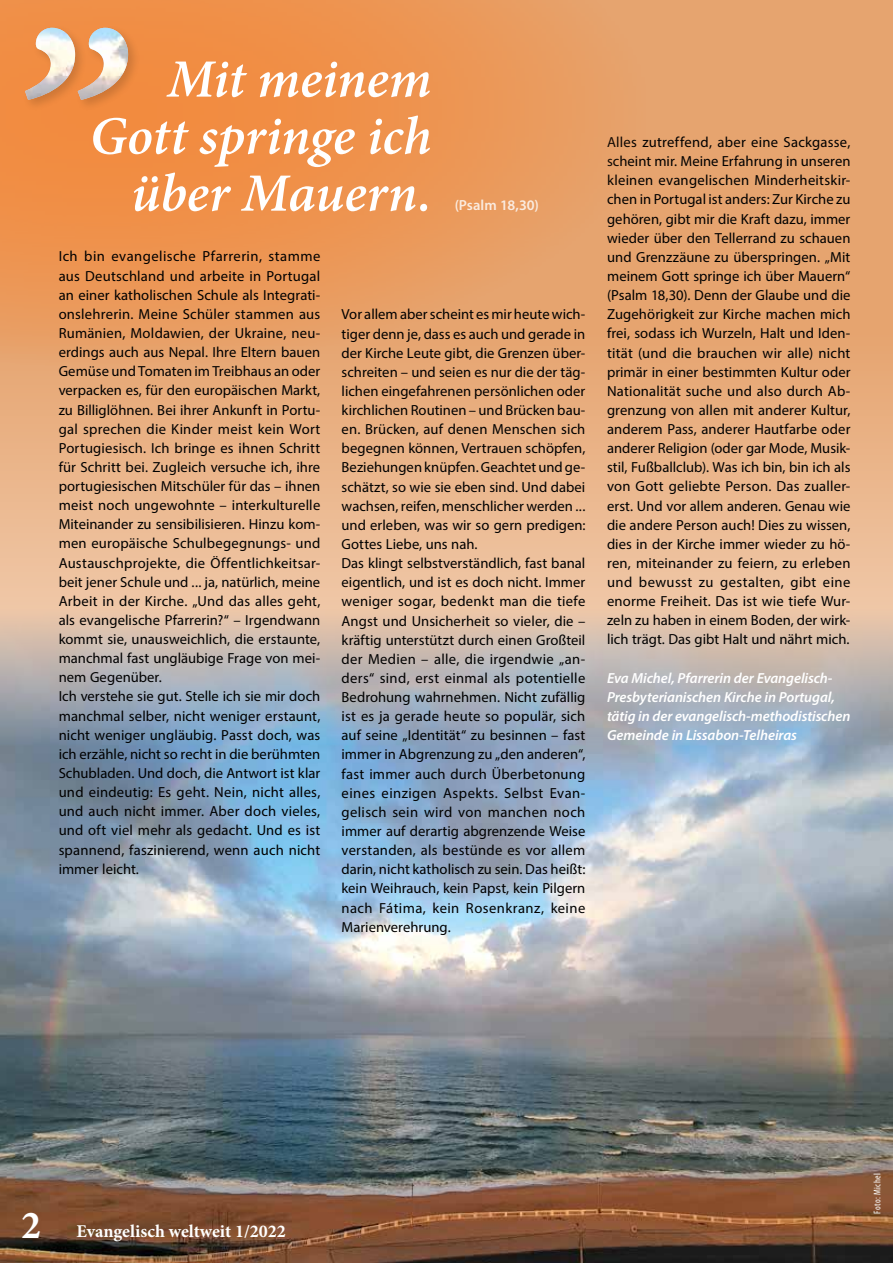
<style>
.page{position:relative;width:893px;height:1263px;background:#fff}
.page>*{position:absolute;margin:0;border:0;box-sizing:border-box;transform-origin:0 0}
.t1{font:italic 600 54px/57px "Minion Pro";letter-spacing:-.005em;color:#fff;text-align:right}
.t2{font:700 18px "Minion Pro";letter-spacing:-.005em;color:#fff}
.t3{font:14.7px/19.2px "Myriad Pro";letter-spacing:.005em;color:#000}
.t4{font:italic 600 14.7px/19.2px "Myriad Pro";letter-spacing:-.005em;color:#fff}
.t5{font:600 14.7px "Myriad Pro";color:#fff}
.t6{font:condensed 9.75px "Myriad Pro";letter-spacing:.035em;color:#fff}
.s1{font-size:39.75px}
</style>
<div class="page">
<svg style="left:0;top:0;width:893px;height:609px;background:#e9b185"></svg>
<img style="left:0;top:609px;width:893px;height:654px">
<hr style="left:892px;top:255px;width:1px;height:364px;background:#e2e3e4">
<svg style="left:0;top:0;width:649px;height:368px;background:#eb9858"></svg>
<div style="left:22px;top:24px;width:118px;height:88px;background:#000;opacity:.15"></div>
<img style="left:25px;top:28px;width:103px;height:72px">
<h1 class="t1" style="left:90px;top:50px;width:343px">Mit meinem<br>Gott springe ich über Mauern.</h1>
<p class="t3" style="left:59px;top:247px;width:263px">Ich bin evangelische Pfarrerin, stamme aus Deutschland und arbeite in Portugal an einer katholischen Schule als Integrati&shy;onslehrerin. Meine Schüler stammen aus Rumänien, Moldawien, der Ukraine, neu&shy;erdings auch aus Nepal. Ihre Eltern bauen Gemüse und Tomaten im Treibhaus an oder verpacken es, für den europäischen Markt, zu Billiglöhnen. Bei ihrer Ankunft in Portu&shy;gal sprechen die Kinder meist kein Wort Portugiesisch. Ich bringe es ihnen Schritt für Schritt bei. Zugleich versuche ich, ihre portugiesischen Mitschüler für das – ihnen meist noch ungewohnte – interkulturelle Miteinander zu sensibilisieren. Hinzu kom&shy;men europäische Schulbegegnungs- und Austauschprojekte, die Öffentlichkeitsar&shy;beit jener Schule und ... ja, natürlich, meine Arbeit in der Kirche. „Und das alles geht, als evangelische Pfarrerin?“ – Irgendwann kommt sie, unausweichlich, die erstaunte, manchmal fast ungläubige Frage von mei&shy;nem Gegenüber.<br>Ich verstehe sie gut. Stelle ich sie mir doch manchmal selber, nicht weniger erstaunt, nicht weniger ungläubig. Passt doch, was ich erzähle, nicht so recht in die berühmten Schubladen. Und doch, die Antwort ist klar und eindeutig: Es geht. Nein, nicht alles, und auch nicht immer. Aber doch vieles, und oft viel mehr als gedacht. Und es ist spannend, faszinierend, wenn auch nicht immer leicht.</p>
<p class="t5" style="left:454px;top:195px;width:86px">(Psalm 18,30)</p>
<p class="t3" style="left:342px;top:305px;width:245px">Vor allem aber scheint es mir heute wich&shy;tiger denn je, dass es auch und gerade in der Kirche Leute gibt, die Grenzen über&shy;schreiten – und seien es nur die der täg&shy;lichen eingefahrenen persönlichen oder kirchlichen Routinen – und Brücken bau&shy;en. Brücken, auf denen Menschen sich begegnen können, Vertrauen schöpfen, Beziehungen knüpfen. Geachtet und ge&shy;schätzt, so wie sie eben sind. Und dabei wachsen, reifen, menschlicher werden ... und erleben, was wir so gern predigen:<br>Gottes Liebe, uns nah.<br>Das klingt selbstverständlich, fast banal eigentlich, und ist es doch nicht. Immer weniger sogar, bedenkt man die tiefe Angst und Unsicherheit so vieler, die – kräftig unterstützt durch einen Großteil der Medien – alle, die irgendwie „an&shy;ders“ sind, erst einmal als potentielle Bedrohung wahrnehmen. Nicht zufällig ist es ja gerade heute so populär, sich auf seine „Identität“ zu besinnen – fast immer in Abgrenzung zu „den anderen“, fast immer auch durch Überbetonung eines einzigen Aspekts. Selbst Evan&shy;gelisch sein wird von manchen noch immer auf derartig abgrenzende Weise verstanden, als bestünde es vor allem darin, nicht katholisch zu sein. Das heißt: kein Weihrauch, kein Papst, kein Pilgern nach Fátima, kein Rosenkranz, keine Marienverehrung.</p>
<p class="t3" style="left:607px;top:132px;width:245px;text-align:justify">Alles zutreffend, aber eine Sackgasse, scheint mir. Meine Erfahrung in unseren kleinen evangelischen Minderheitskir&shy;chen in Portugal ist anders: Zur Kirche zu gehören, gibt mir die Kraft dazu, immer wieder über den Tellerrand zu schauen und Grenzzäune zu überspringen. „Mit meinem Gott springe ich über Mauern“ (Psalm 18,30). Denn der Glaube und die Zugehörigkeit zur Kirche machen mich frei, sodass ich Wurzeln, Halt und Iden&shy;tität (und die brauchen wir alle) nicht primär in einer bestimmten Kultur oder Nationalität suche und also durch Ab&shy;grenzung von allen mit anderer Kultur, anderem Pass, anderer Hautfarbe oder anderer Religion (oder gar Mode, Musik&shy;stil, Fußballclub). Was ich bin, bin ich als von Gott geliebte Person. Das zualler&shy;erst. Und vor allem anderen. Genau wie die andere Person auch! Dies zu wissen, dies in der Kirche immer wieder zu hö&shy;ren, miteinander zu feiern, zu erleben und bewusst zu gestalten, gibt eine enorme Freiheit. Das ist wie tiefe Wur&shy;zeln zu haben in einem Boden, der wirk&shy;lich trägt. Das gibt Halt und nährt mich.</p>
<p class="t4" style="left:607px;top:668px;width:245px">Eva Michel, Pfarrerin der Evangelisch-Presbyterianischen Kirche in Portugal, tätig in der evangelisch-methodistischen Gemeinde in Lissabon-Telheiras</p>
<p class="t2" style="left:21px;top:1219px;width:266px"><span class="s1">2</span> Evangelisch weltweit 1/2022</p>
<p class="t6" style="left:871px;top:1213px;width:42px;rotate:-90deg">Foto: Michel</p>
</div>
